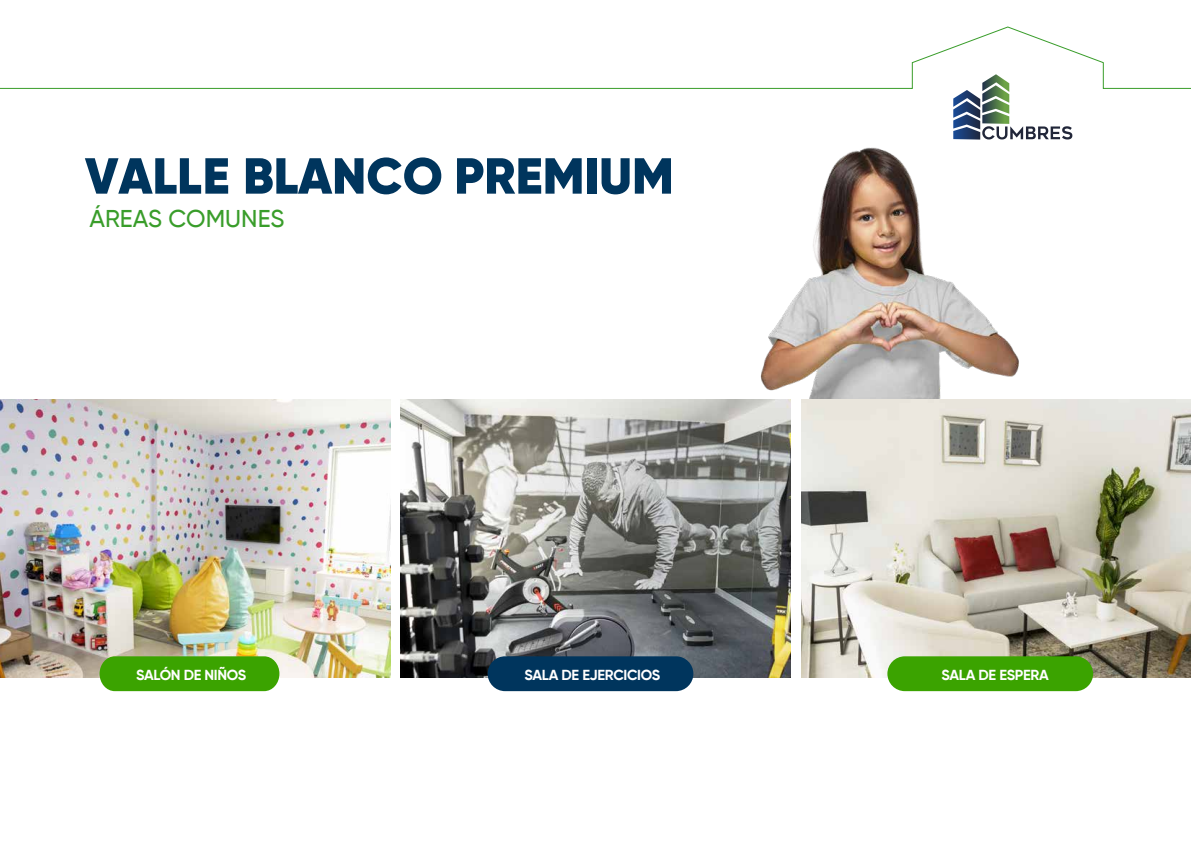
<style>
.page{position:relative;width:1191px;height:842px;background:#fff}
.page>*{position:absolute;margin:0;border:0;box-sizing:border-box;transform-origin:0 0}
.t1{font:900 50.6px "Gilroy";color:#00355d}
.t2{font:500 24.2px "Gilroy";color:#399d2a}
.t3{font:700 14.5px "Gilroy";letter-spacing:-.02em;color:#fff}
</style>
<div class="page">
<img style="left:744px;top:147px;width:289px;height:253px">
<svg style="left:0;top:26px;width:1191px;height:63px"></svg>
<svg style="left:953px;top:74px;width:119px;height:66px"></svg>
<img style="left:801px;top:400px;width:390px;height:278px">
<div style="left:887px;top:656px;width:206px;height:35px;background:#3ba300;border-radius:17px"></div>
<img style="left:1px;top:400px;width:390px;height:278px">
<div style="left:100px;top:656px;width:179px;height:35px;background:#3ba300"></div>
<img style="left:401px;top:400px;width:390px;height:278px">
<div style="left:487px;top:656px;width:206px;height:35px;background:#00355d;border-radius:17px"></div>
<h1 class="t1" style="left:85px;top:144px;width:590px">VALLE BLANCO PREMIUM</h1>
<h2 class="t2" style="left:89px;top:204px;width:197px">ÁREAS COMUNES</h2>
<p class="t3" style="left:136px;top:666px;width:112px">SALÓN DE NIÑOS</p>
<p class="t3" style="left:524px;top:666px;width:137px">SALA DE EJERCICIOS</p>
<p class="t3" style="left:941px;top:666px;width:109px">SALA DE ESPERA</p>
</div>
